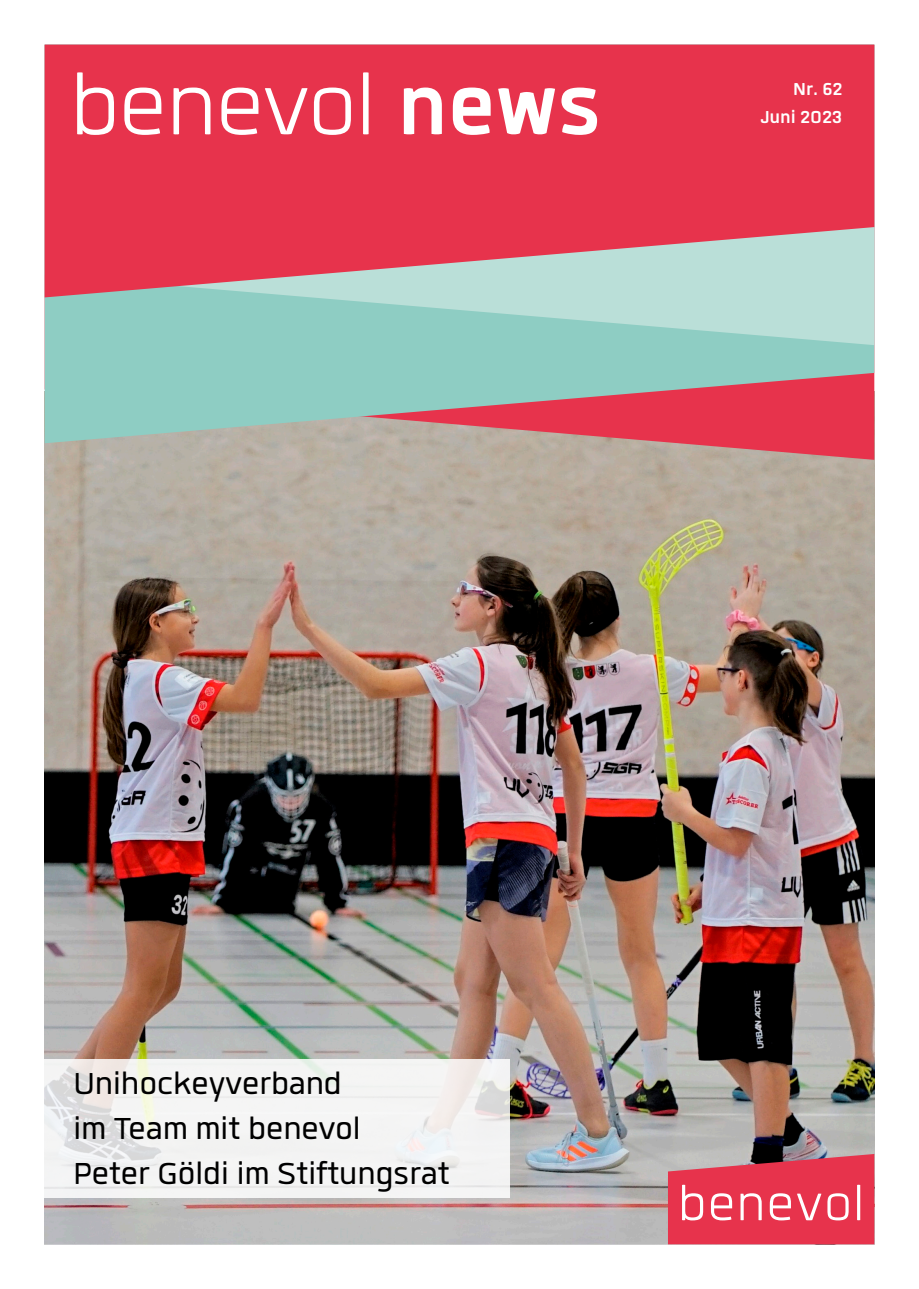
<style>
.page{position:relative;width:919px;height:1289px;background:#fff}
.page>*{position:absolute;margin:0;border:0;box-sizing:border-box;transform-origin:0 0}
.Haupttitel{font:300 115.5px "Quan";color:#fff}
.t1{font:42px/45px "Quan";color:#000}
.t2{font:700 24px/28.8px "Quan";color:#fff;text-align:right}
.s1{font-weight:700}
</style>
<div class="page">
<img style="left:45px;top:460px;width:829px;height:784px">
<svg style="left:45px;top:443px;width:829px;height:17px;background:#bc9f98"></svg>
<svg style="left:45px;top:345px;width:829px;height:98px;background:#a8a2a1"></svg>
<svg style="left:45px;top:297px;width:829px;height:48px;background:#9dd3ca"></svg>
<svg style="left:45px;top:45px;width:829px;height:252px;background:#e04a5f"></svg>
<svg style="left:668px;top:1153px;width:206px;height:91px;background:#e04e62"></svg>
<svg style="left:44px;top:1058px;width:465px;height:139px;fill:#f4f4f4"></svg>
<p class="Haupttitel" style="left:70px;top:53px;width:533px">benevol <span class="s1">news</span></p>
<p class="t2" style="left:760px;top:74px;width:83px">Nr. 62<br>Juni 2023</p>
<p class="t1" style="left:73px;top:1060px;width:289px">Unihockeyverband im Team mit benevol</p>
<p class="t1" style="left:73px;top:1150px;width:378px">Peter Göldi im Stiftungsrat</p>
</div>
